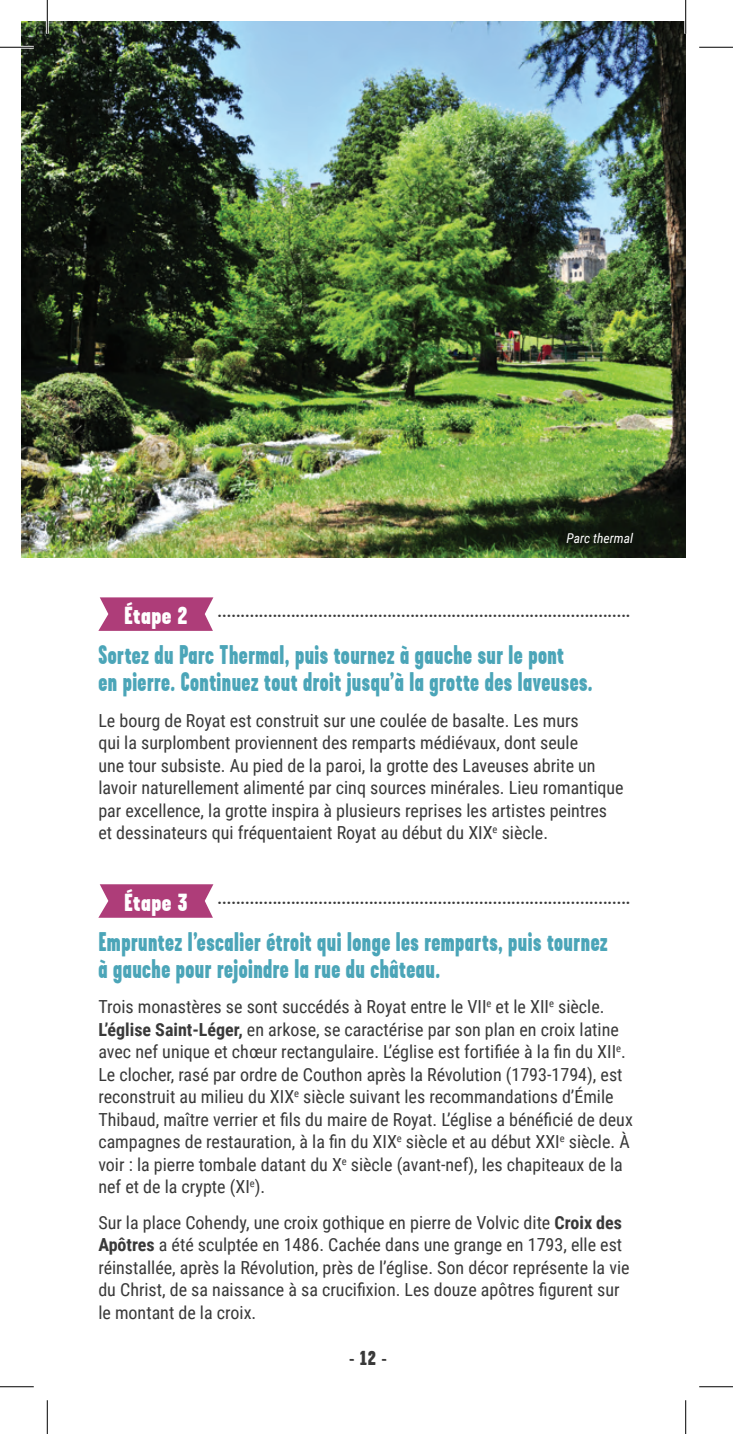
<style>
.page{position:relative;width:733px;height:1434px;background:#fff}
.page>*{position:absolute;margin:0;border:0;box-sizing:border-box;transform-origin:0 0}
.t1{font:900 27px/27px "Garage Gothic";letter-spacing:.02em;color:#4ba5b8;scale:.85 1}
.t2{font:900 20.25px "Garage Gothic";color:#393939}
.t3{font:18px/22.5px "Roboto Condensed";color:#393939}
.t4{font:700 15.75px "Roboto Condensed";color:#393939}
.t5{font:italic 13.5px "Roboto Condensed";color:#fff}
.s1{font-family:"Garage Gothic";font-weight:900;font-size:24.75px;color:#fff}
.s2{font-weight:700}
</style>
<div class="page">
<svg style="left:98px;top:597px;width:115px;height:34px;background:#b55086"></svg>
<svg style="left:98px;top:884px;width:115px;height:34px;background:#b55086"></svg>
<img style="left:22px;top:22px;width:663px;height:535px">
<hr style="left:0;top:46px;width:34px;height:3px;background:#fff">
<hr style="left:46px;top:0;width:3px;height:34px;background:#fff">
<hr style="left:684px;top:0;width:2px;height:34px;background:#fff">
<hr style="left:0;top:47px;width:34px;height:1px;background:#000">
<hr style="left:699px;top:47px;width:33px;height:1px;background:#000">
<hr style="left:0;top:1386px;width:34px;height:1px;background:#000">
<hr style="left:699px;top:1386px;width:33px;height:1px;background:#000">
<hr style="left:47px;top:0;width:1px;height:34px;background:#000">
<hr style="left:47px;top:1400px;width:1px;height:34px;background:#000">
<hr style="left:685px;top:0;width:1px;height:34px;background:#000">
<hr style="left:685px;top:1400px;width:1px;height:34px;background:#000">
<p class="t5" style="left:566px;top:528px;width:68px">Parc thermal</p>
<p class="t4" style="left:124px;top:601px;width:508px"><span class="s1">Étape 2</span> ..........................................................................................</p>
<h1 class="t1" style="left:98px;top:641px;width:582px">Sortez du Parc Thermal, puis tournez à gauche sur le pont<br>en pierre. Continuez tout droit jusqu’à la grotte des laveuses.</h1>
<p class="t3" style="left:98px;top:708px;width:526px">Le bourg de Royat est construit sur une coulée de basalte. Les murs<br>qui la surplombent proviennent des remparts médiévaux, dont seule<br>une tour subsiste. Au pied de la paroi, la grotte des Laveuses abrite un lavoir naturellement alimenté par cinq sources minérales. Lieu romantique par excellence, la grotte inspira à plusieurs reprises les artistes peintres et dessinateurs qui fréquentaient Royat au début du XIX<sup>e</sup> siècle.</p>
<p class="t4" style="left:124px;top:888px;width:508px"><span class="s1">Étape 3</span> ..........................................................................................</p>
<h1 class="t1" style="left:98px;top:928px;width:600px">Empruntez l’escalier étroit qui longe les remparts, puis tournez à gauche pour rejoindre la rue du château.</h1>
<p class="t3" style="left:98px;top:995px;width:536px">Trois monastères se sont succédés à Royat entre le VII<sup>e</sup> et le XII<sup>e</sup> siècle.<br><span class="s2">L’église Saint-Léger,</span> en arkose, se caractérise par son plan en croix latine avec nef unique et chœur rectangulaire. L’église est fortifiée à la fin du XII<sup>e</sup>.<br>Le clocher, rasé par ordre de Couthon après la Révolution (1793-1794), est reconstruit au milieu du XIX<sup>e</sup> siècle suivant les recommandations d’Émile Thibaud, maître verrier et fils du maire de Royat. L’église a bénéficié de deux campagnes de restauration, à la fin du XIX<sup>e</sup> siècle et au début XXI<sup>e</sup> siècle. À voir : la pierre tombale datant du X<sup>e</sup> siècle (avant-nef), les chapiteaux de la nef et de la crypte (XI<sup>e</sup>).</p>
<p class="t3" style="left:98px;top:1210px;width:532px">Sur la place Cohendy, une croix gothique en pierre de Volvic dite <span class="s2">Croix des Apôtres</span> a été sculptée en 1486. Cachée dans une grange en 1793, elle est réinstallée, après la Révolution, près de l’église. Son décor représente la vie du Christ, de sa naissance à sa crucifixion. Les douze apôtres figurent sur le montant de la croix.</p>
<p class="t2" style="left:349px;top:1346px;width:39px">- 12 -</p>
</div>
